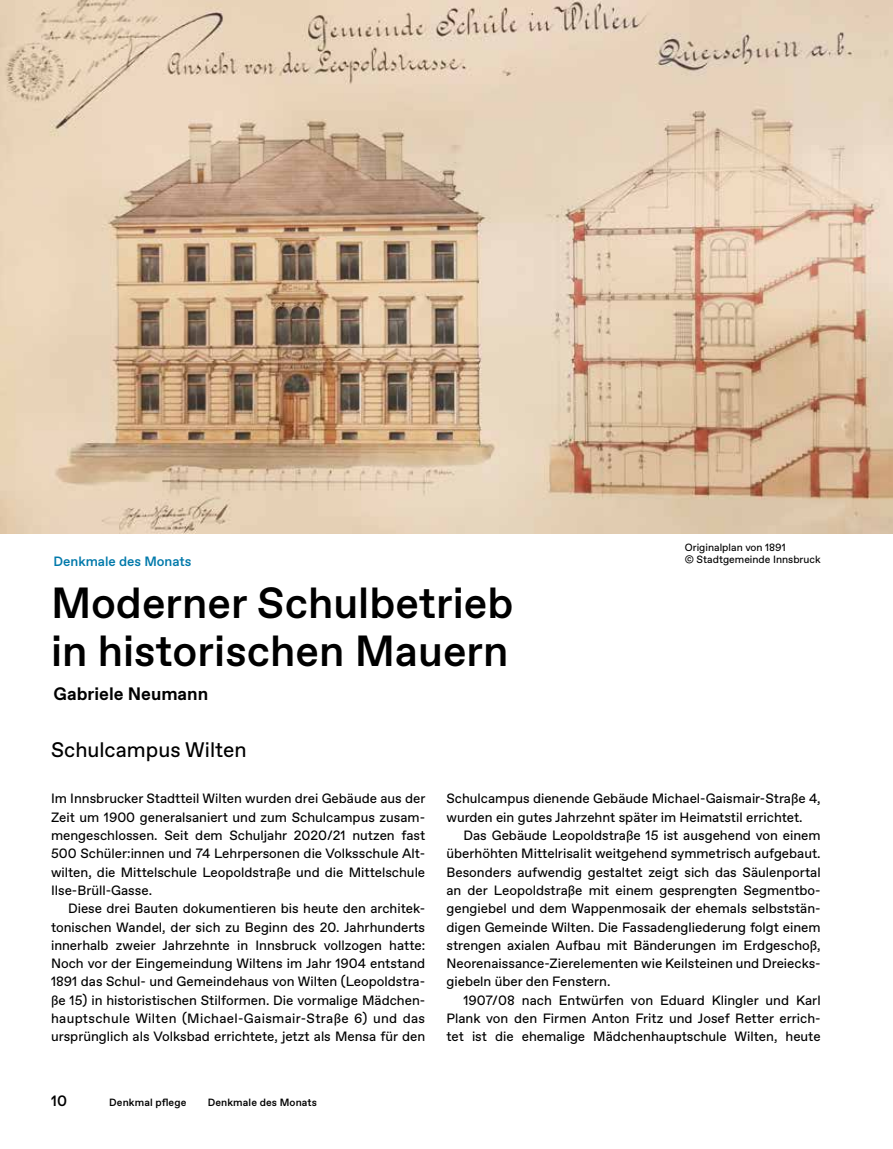
<style>
.page{position:relative;width:893px;height:1149px;background:#fff}
.page>*{position:absolute;margin:0;border:0;box-sizing:border-box;transform-origin:0 0}
.t1{font:500 43.5px/48px "Favorit Std";color:#000}
.t2{font:21px "Favorit Std";color:#000}
.t3{font:700 18px "Favorit Std";color:#000}
.t4{font:500 15px "Favorit Std";color:#000}
.t5{font:13.5px/18.3px "Favorit Std";color:#000;text-align:justify}
.t6{font:500 13.5px "Favorit Std";color:#0079aa}
.t7{font:10.5px/12px "Favorit Std";color:#000}
.t8{font:500 10.5px "Favorit Std";letter-spacing:.01em;color:#000}
</style>
<div class="page">
<img style="left:0;top:0;width:893px;height:533px">
<p class="t6" style="left:54px;top:552px;width:140px">Denkmale des Monats</p>
<h1 class="t1" style="left:51px;top:578px;width:464px">Moderner Schulbetrieb in historischen Mauern</h1>
<h3 class="t3" style="left:54px;top:681px;width:156px">Gabriele Neumann</h3>
<h2 class="t2" style="left:51px;top:736px;width:197px">Schulcampus Wilten</h2>
<p class="t7" style="left:685px;top:541px;width:137px">Originalplan von 1891<br>© Stadtgemeinde Innsbruck</p>
<p class="t5" style="left:51px;top:789px;width:376px">Im Innsbrucker Stadtteil Wilten wurden drei Gebäude aus der Zeit um 1900 generalsaniert und zum Schulcampus zusam&shy;mengeschlossen. Seit dem Schuljahr 2020/21 nutzen fast 500 Schüler:innen und 74 Lehrpersonen die Volksschule Alt&shy;wilten, die Mittelschule Leopoldstraße und die Mittelschule Ilse-Brüll-Gasse.</p>
<p class="t5" style="left:51px;top:898px;width:376px;text-indent:17px">Diese drei Bauten dokumentieren bis heute den architek&shy;tonischen Wandel, der sich zu Beginn des 20. Jahrhunderts innerhalb zweier Jahrzehnte in Innsbruck vollzogen hatte:<br>Noch vor der Eingemeindung Wiltens im Jahr 1904 entstand 1891 das Schul- und Gemeindehaus von Wilten (Leopoldstra&shy;ße 15) in historistischen Stilformen. Die vormalige Mädchen&shy;hauptschule Wilten (Michael-Gaismair-Straße 6) und das ursprünglich als Volksbad errichtete, jetzt als Mensa für den</p>
<p class="t4" style="left:51px;top:1090px;width:18px">10</p>
<p class="t8" style="left:109px;top:1094px;width:79px">Denkmal pflege</p>
<p class="t8" style="left:208px;top:1094px;width:111px">Denkmale des Monats</p>
<p class="t5" style="left:446px;top:789px;width:376px">Schulcampus dienende Gebäude Michael-Gaismair-Straße 4, wurden ein gutes Jahrzehnt später im Heimatstil errichtet.</p>
<p class="t5" style="left:446px;top:825px;width:376px;text-indent:17px">Das Gebäude Leopoldstraße 15 ist ausgehend von einem überhöhten Mittelrisalit weitgehend symmetrisch aufgebaut.<br>Besonders aufwendig gestaltet zeigt sich das Säulenportal an der Leopoldstraße mit einem gesprengten Segmentbo&shy;gengiebel und dem Wappenmosaik der ehemals selbststän&shy;digen Gemeinde Wilten. Die Fassadengliederung folgt einem strengen axialen Aufbau mit Bänderungen im Erdgeschoß, Neorenaissance-Zierelementen wie Keilsteinen und Dreiecks&shy;giebeln über den Fenstern.</p>
<p class="t5" style="left:446px;top:990px;width:376px;text-indent:17px">1907/08 nach Entwürfen von Eduard Klingler und Karl Plank von den Firmen Anton Fritz und Josef Retter errich&shy;tet ist die ehemalige Mädchenhauptschule Wilten, heute</p>
</div>
